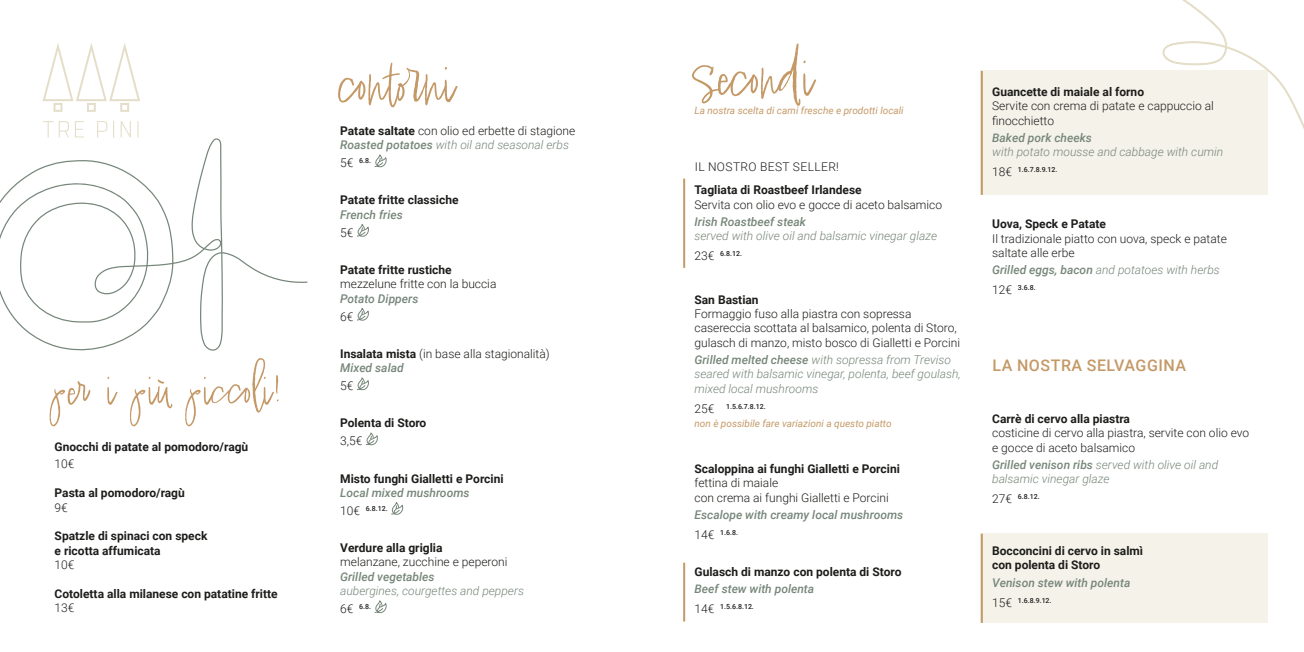
<style>
.page{position:relative;width:1304px;height:652px;background:#fff}
.page>*{position:absolute;margin:0;border:0;box-sizing:border-box;transform-origin:0 0}
.t1{font:101px "Audrielle No 2";color:#c49967}
.t2{font:80px "Audrielle No 2";color:#c49967}
.t3{font:500 16px "Roboto";letter-spacing:.035em;color:#c49967}
.t4{font:300 12px/14.4px "Roboto";color:#1d1d1b}
.t5{font:700 12px/14.4px "Roboto";color:#1d1d1b}
.t6{font:italic 300 12px/14.4px "Roboto";color:#768679}
.t7{font:italic 500 12px "Roboto";color:#768679}
.t8{font:300 12px "Roboto";letter-spacing:.035em;color:#1d1d1b}
.t9{font:italic 10px "Roboto";color:#c49967}
.t10{font:500 7px "Roboto";color:#1d1d1b}
.s1{font-weight:700}
.s2{font-weight:500;font-style:italic;color:#768679}
.s3{font-style:italic;color:#768679}
.s4{font-weight:300;font-size:12px}
.s5{font-weight:500}
</style>
<div class="page">
<svg style="left:374px;top:154px;width:13px;height:14px"></svg>
<svg style="left:357px;top:224px;width:12px;height:13px"></svg>
<svg style="left:357px;top:308px;width:12px;height:13px"></svg>
<svg style="left:357px;top:377px;width:12px;height:14px"></svg>
<svg style="left:365px;top:432px;width:13px;height:14px"></svg>
<svg style="left:391px;top:502px;width:13px;height:13px"></svg>
<svg style="left:374px;top:600px;width:13px;height:14px"></svg>
<svg style="left:0;top:136px;width:307px;height:215px"></svg>
<div style="left:981px;top:71px;width:287px;height:124px;background:#f5f2ea"></div>
<div style="left:981px;top:534px;width:287px;height:89px;background:#f5f2ea"></div>
<hr style="left:981px;top:71px;width:2px;height:124px;background:#c49967">
<hr style="left:981px;top:534px;width:2px;height:89px;background:#c49967">
<hr style="left:683px;top:563px;width:2px;height:58px;background:#c49967">
<hr style="left:683px;top:179px;width:2px;height:89px;background:#c49967">
<svg style="left:43px;top:43px;width:97px;height:69px"></svg>
<svg style="left:43px;top:121px;width:10px;height:16px"></svg>
<svg style="left:59px;top:121px;width:10px;height:16px"></svg>
<svg style="left:75px;top:121px;width:9px;height:16px"></svg>
<svg style="left:97px;top:121px;width:10px;height:16px"></svg>
<svg style="left:113px;top:121px;width:1px;height:16px"></svg>
<svg style="left:121px;top:121px;width:10px;height:16px"></svg>
<svg style="left:137px;top:121px;width:2px;height:16px"></svg>
<svg style="left:1012px;top:0;width:292px;height:129px"></svg>
<h2 class="t2" style="left:55px;top:333px;width:227px">per i più piccoli!</h2>
<p class="t5" style="left:55px;top:439px;width:195px">Gnocchi di patate al pomodoro/ragù</p>
<p class="t4" style="left:55px;top:456px;width:21px">10€</p>
<p class="t5" style="left:55px;top:485px;width:132px">Pasta al pomodoro/ragù</p>
<p class="t4" style="left:55px;top:500px;width:15px">9€</p>
<p class="t5" style="left:55px;top:528px;width:154px">Spatzle di spinaci con speck e ricotta affumicata</p>
<p class="t4" style="left:55px;top:557px;width:21px">10€</p>
<p class="t5" style="left:55px;top:586px;width:225px">Cotoletta alla milanese con patatine fritte</p>
<p class="t4" style="left:55px;top:600px;width:21px">13€</p>
<h1 class="t1" style="left:340px;top:12px;width:118px">contorni</h1>
<p class="t4" style="left:340px;top:123px;width:237px"><span class="s1">Patate saltate</span> con olio ed erbette di stagione<br><span class="s2">Roasted potatoes</span> <span class="s3">with oil and seasonal erbs</span></p>
<p class="t10" style="left:340px;top:156px;width:32px"><span class="s4">5€</span> 6.8.</p>
<p class="t5" style="left:340px;top:193px;width:120px">Patate fritte classiche</p>
<p class="t7" style="left:340px;top:206px;width:64px">French fries</p>
<p class="t4" style="left:340px;top:225px;width:15px">5€</p>
<p class="t5" style="left:340px;top:262px;width:113px">Patate fritte rustiche</p>
<p class="t4" style="left:340px;top:276px;width:158px">mezzelune fritte con la buccia</p>
<p class="t7" style="left:340px;top:290px;width:80px">Potato Dippers</p>
<p class="t4" style="left:340px;top:309px;width:15px">6€</p>
<p class="t4" style="left:340px;top:346px;width:211px"><span class="s1">Insalata mista</span> (in base alla stagionalità)<br><span class="s2">Mixed salad</span></p>
<p class="t4" style="left:340px;top:378px;width:15px">5€</p>
<p class="t5" style="left:340px;top:415px;width:88px">Polenta di Storo</p>
<p class="t4" style="left:340px;top:433px;width:24px">3,5€</p>
<p class="t5" style="left:340px;top:471px;width:165px">Misto funghi Gialletti e Porcini</p>
<p class="t7" style="left:340px;top:484px;width:131px">Local mixed mushrooms</p>
<p class="t10" style="left:340px;top:503px;width:49px"><span class="s4">10€</span> 6.8.12.</p>
<p class="t5" style="left:340px;top:540px;width:104px">Verdure alla griglia</p>
<p class="t4" style="left:340px;top:554px;width:169px">melanzane, zucchine e peperoni</p>
<p class="t7" style="left:340px;top:568px;width:96px">Grilled vegetables</p>
<p class="t6" style="left:340px;top:583px;width:185px">aubergines, courgettes and peppers</p>
<p class="t10" style="left:340px;top:602px;width:32px"><span class="s4">6€</span> 6.8.</p>
<h1 class="t1" style="left:694px;top:6px;width:122px">secondi</h1>
<p class="t9" style="left:694px;top:103px;width:211px">La nostra scelta di carni fresche e prodotti locali</p>
<p class="t8" style="left:695px;top:159px;width:146px">IL NOSTRO BEST SELLER!</p>
<p class="t5" style="left:694px;top:182px;width:169px">Tagliata di Roastbeef Irlandese</p>
<p class="t4" style="left:694px;top:197px;width:249px">Servita con olio evo e gocce di aceto balsamico</p>
<p class="t7" style="left:694px;top:213px;width:113px">Irish Roastbeef steak</p>
<p class="t6" style="left:694px;top:228px;width:244px">served with olive oil and balsamic vinegar glaze</p>
<p class="t10" style="left:694px;top:249px;width:49px"><span class="s4">23€</span> 6.8.12.</p>
<p class="t5" style="left:694px;top:292px;width:66px">San Bastian</p>
<p class="t4" style="left:694px;top:306px;width:267px">Formaggio fuso alla piastra con sopressa casereccia scottata al balsamico, polenta di Storo, gulasch di manzo, misto bosco di Gialletti e Porcini</p>
<p class="t6" style="left:694px;top:352px;width:268px"><span class="s5">Grilled melted cheese</span> with sopressa from Treviso seared with balsamic vinegar, polenta, beef goulash, mixed local mushrooms</p>
<p class="t10" style="left:694px;top:401px;width:73px"><span class="s4">25€</span> 1.5.6.7.8.12.</p>
<p class="t9" style="left:694px;top:416px;width:199px">non è possibile fare variazioni a questo piatto</p>
<p class="t5" style="left:694px;top:461px;width:207px">Scaloppina ai funghi Gialletti e Porcini</p>
<p class="t4" style="left:694px;top:475px;width:196px">fettina di maiale<br>con crema ai funghi Gialletti e Porcini</p>
<p class="t7" style="left:694px;top:506px;width:210px">Escalope with creamy local mushrooms</p>
<p class="t10" style="left:694px;top:527px;width:45px"><span class="s4">14€</span> 1.6.8.</p>
<p class="t5" style="left:694px;top:564px;width:208px">Gulasch di manzo con polenta di Storo</p>
<p class="t7" style="left:694px;top:581px;width:121px">Beef stew with polenta</p>
<p class="t10" style="left:694px;top:602px;width:61px"><span class="s4">14€</span> 1.5.6.8.12.</p>
<p class="t5" style="left:992px;top:84px;width:153px">Guancette di maiale al forno</p>
<p class="t4" style="left:992px;top:98px;width:223px">Servite con crema di patate e cappuccio al finocchietto</p>
<p class="t7" style="left:992px;top:129px;width:101px">Baked pork cheeks</p>
<p class="t6" style="left:992px;top:144px;width:233px">with potato mousse and cabbage with cumin</p>
<p class="t10" style="left:992px;top:165px;width:67px"><span class="s4">18€</span> 1.6.7.8.9.12.</p>
<p class="t5" style="left:992px;top:216px;width:115px">Uova, Speck e Patate</p>
<p class="t4" style="left:992px;top:231px;width:236px">Il tradizionale piatto con uova, speck e patate saltate alle erbe</p>
<p class="t6" style="left:992px;top:262px;width:229px"><span class="s5">Grilled eggs, bacon</span> and potatoes with herbs</p>
<p class="t10" style="left:992px;top:283px;width:45px"><span class="s4">12€</span> 3.6.8.</p>
<h3 class="t3" style="left:992px;top:354px;width:195px">LA NOSTRA SELVAGGINA</h3>
<p class="t5" style="left:992px;top:411px;width:139px">Carrè di cervo alla piastra</p>
<p class="t4" style="left:992px;top:425px;width:259px">costicine di cervo alla piastra, servite con olio evo e gocce di aceto balsamico</p>
<p class="t6" style="left:992px;top:457px;width:228px"><span class="s5">Grilled venison ribs</span> served with olive oil and balsamic vinegar glaze</p>
<p class="t10" style="left:992px;top:492px;width:49px"><span class="s4">27€</span> 6.8.12.</p>
<p class="t5" style="left:992px;top:543px;width:153px">Bocconcini di cervo in salmì con polenta di Storo</p>
<p class="t7" style="left:992px;top:574px;width:140px">Venison stew with polenta</p>
<p class="t10" style="left:992px;top:595px;width:61px"><span class="s4">15€</span> 1.6.8.9.12.</p>
</div>
